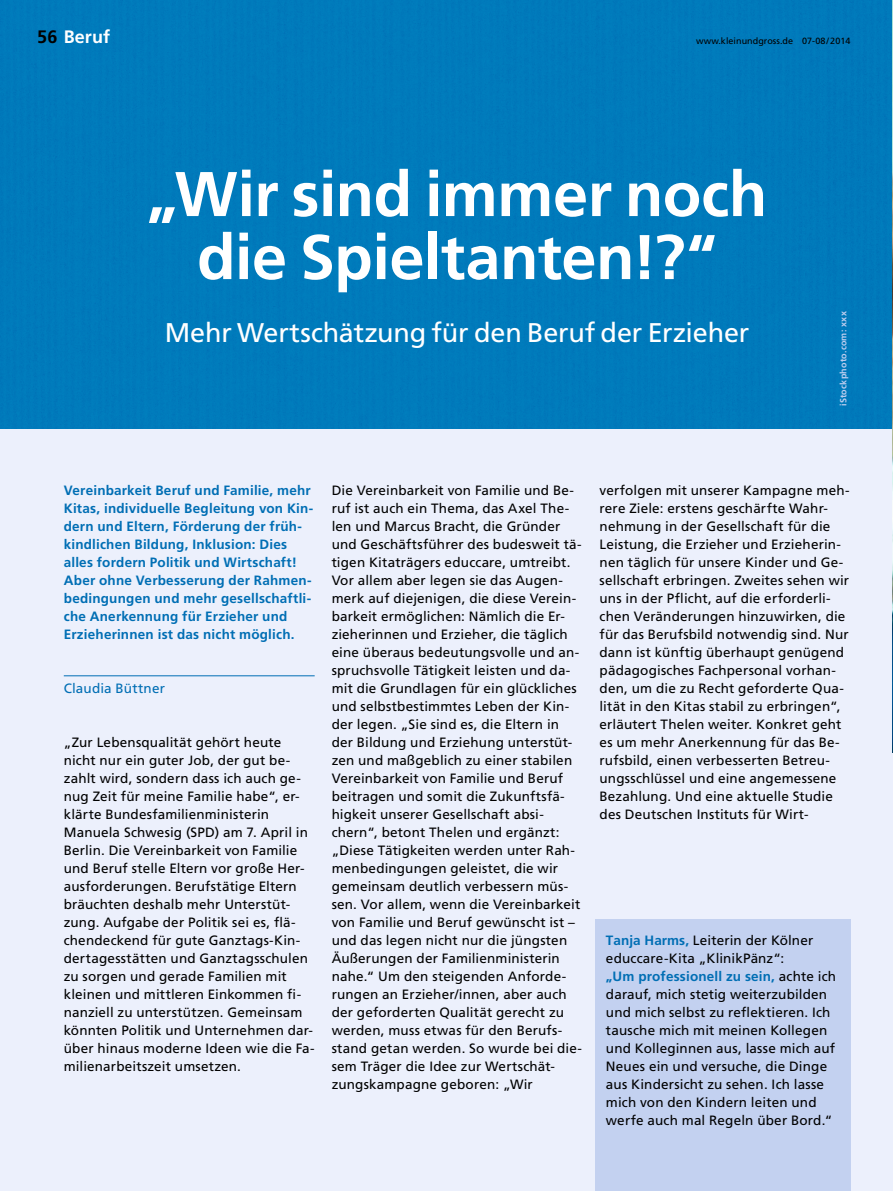
<style>
.page{position:relative;width:893px;height:1191px;background:#ecf0fc}
.page>*{position:absolute;margin:0;border:0;box-sizing:border-box;transform-origin:0 0}
.t1{font:700 63px/63px "Frutiger LT Std";letter-spacing:-.005em;color:#fff;text-align:center}
.t2{font:27px "Frutiger LT Std";letter-spacing:-.005em;color:#fff}
.t3{font:700 18px "Frutiger LT Std";letter-spacing:.005em;color:#fff}
.t4{font:13.5px/18px "Frutiger LT Std";letter-spacing:.01em;color:#000}
.t5{font:13.5px/18px "Frutiger";letter-spacing:.01em;color:#000}
.t6{font:700 13.5px/18px "Frutiger LT Std";letter-spacing:.015em;color:#006eb4}
.t7{font:13.5px "Frutiger LT Std";letter-spacing:.005em;color:#006eb4}
.t8{font:9px "Frutiger LT Std";letter-spacing:.005em;color:#000}
.t9{font:700 9px "Frutiger LT Std";letter-spacing:.02em;color:#beceef}
.s1{color:#000}
.s2{font-family:"Frutiger LT Std";font-weight:700;color:#006eb4}
.s3{font-weight:700;color:#006eb4}
</style>
<div class="page">
<div style="left:0;top:0;width:892px;height:428px;background:#007abb"></div>
<hr style="left:64px;top:675px;width:251px;height:1px;background:#006eb4">
<div style="left:595px;top:919px;width:255px;height:272px;background:#c3d1f0"></div>
<img style="left:892px;top:0;width:1px;height:752px">
<h3 class="t3" style="left:37px;top:26px;width:74px"><span class="s1">56</span> Beruf</h3>
<p class="t8" style="left:696px;top:36px;width:156px">www.kleinundgross.de 07-08/2014</p>
<h1 class="t1" style="left:147px;top:163px;width:622px">„Wir sind immer noch die Spieltanten!?“</h1>
<h2 class="t2" style="left:165px;top:317px;width:586px">Mehr Wertschätzung für den Beruf der Erzieher</h2>
<p class="t9" style="left:838px;top:406px;width:96px;rotate:-90deg">iStockphoto.com: xxx</p>
<p class="t6" style="left:64px;top:481px;width:251px">Vereinbarkeit Beruf und Familie, mehr Kitas, individuelle Begleitung von Kin&shy;dern und Eltern, Förderung der früh&shy;kindlichen Bildung, Inklusion: Dies alles fordern Politik und Wirtschaft!<br>Aber ohne Verbesserung der Rahmen&shy;bedingungen und mehr gesellschaftli&shy;che Anerkennung für Erzieher und Erzieherinnen ist das nicht möglich.</p>
<p class="t7" style="left:64px;top:680px;width:103px">Claudia Büttner</p>
<p class="t4" style="left:64px;top:733px;width:252px">„Zur Lebensqualität gehört heute nicht nur ein guter Job, der gut be&shy;zahlt wird, sondern dass ich auch ge&shy;nug Zeit für meine Familie habe“, er&shy;klärte Bundesfamilienministerin Manuela Schwesig (SPD) am 7. April in Berlin. Die Vereinbarkeit von Familie und Beruf stelle Eltern vor große Her&shy;ausforderungen. Berufstätige Eltern bräuchten deshalb mehr Unterstüt&shy;zung. Aufgabe der Politik sei es, flä&shy;chendeckend für gute Ganztags-Kin&shy;dertagesstätten und Ganztagsschulen zu sorgen und gerade Familien mit kleinen und mittleren Einkommen fi&shy;nanziell zu unterstützen. Gemeinsam könnten Politik und Unternehmen dar&shy;über hinaus moderne Ideen wie die Fa&shy;milienarbeitszeit umsetzen.</p>
<p class="t4" style="left:332px;top:481px;width:252px">Die Vereinbarkeit von Familie und Be&shy;ruf ist auch ein Thema, das Axel The&shy;len und Marcus Bracht, die Gründer und Geschäftsführer des budesweit tä&shy;tigen Kitaträgers educcare, umtreibt.<br>Vor allem aber legen sie das Augen&shy;merk auf diejenigen, die diese Verein&shy;barkeit ermöglichen: Nämlich die Er&shy;zieherinnen und Erzieher, die täglich eine überaus bedeutungsvolle und an&shy;spruchsvolle Tätigkeit leisten und da&shy;mit die Grundlagen für ein glückliches und selbstbestimmtes Leben der Kin&shy;der legen. „Sie sind es, die Eltern in der Bildung und Erziehung unterstüt&shy;zen und maßgeblich zu einer stabilen Vereinbarkeit von Familie und Beruf beitragen und somit die Zukunftsfä&shy;higkeit unserer Gesellschaft absi&shy;chern“, betont Thelen und ergänzt: „Diese Tätigkeiten werden unter Rah&shy;menbedingungen geleistet, die wir gemeinsam deutlich verbessern müs&shy;sen. Vor allem, wenn die Vereinbarkeit von Familie und Beruf gewünscht ist – und das legen nicht nur die jüngsten Äußerungen der Familienministerin nahe.“ Um den steigenden Anforde&shy;rungen an Erzieher/innen, aber auch der geforderten Qualität gerecht zu werden, muss etwas für den Berufs&shy;stand getan werden. So wurde bei die&shy;sem Träger die Idee zur Wertschät&shy;zungskampagne geboren: „Wir</p>
<p class="t4" style="left:600px;top:481px;width:251px">verfolgen mit unserer Kampagne meh&shy;rere Ziele: erstens geschärfte Wahr&shy;nehmung in der Gesellschaft für die Leistung, die Erzieher und Erzieherin&shy;nen täglich für unsere Kinder und Ge&shy;sellschaft erbringen. Zweites sehen wir uns in der Pflicht, auf die erforderli&shy;chen Veränderungen hinzuwirken, die für das Berufsbild notwendig sind. Nur dann ist künftig überhaupt genügend pädagogisches Fachpersonal vorhan&shy;den, um die zu Recht geforderte Qua&shy;lität in den Kitas stabil zu erbringen“, erläutert Thelen weiter. Konkret geht es um mehr Anerkennung für das Be&shy;rufsbild, einen verbesserten Betreu&shy;ungsschlüssel und eine angemessene Bezahlung. Und eine aktuelle Studie des Deutschen Instituts für Wirt-</p>
<p class="t5" style="left:606px;top:931px;width:232px"><span class="s2">Tanja Harms,</span> Leiterin der Kölner educcare-Kita „KlinikPänz“:<br><span class="s3">„Um professionell zu sein,</span> achte ich darauf, mich stetig weiterzubilden und mich selbst zu reflektieren. Ich tausche mich mit meinen Kollegen und Kolleginnen aus, lasse mich auf Neues ein und versuche, die Dinge aus Kindersicht zu sehen. Ich lasse mich von den Kindern leiten und werfe auch mal Regeln über Bord.“</p>
</div>
